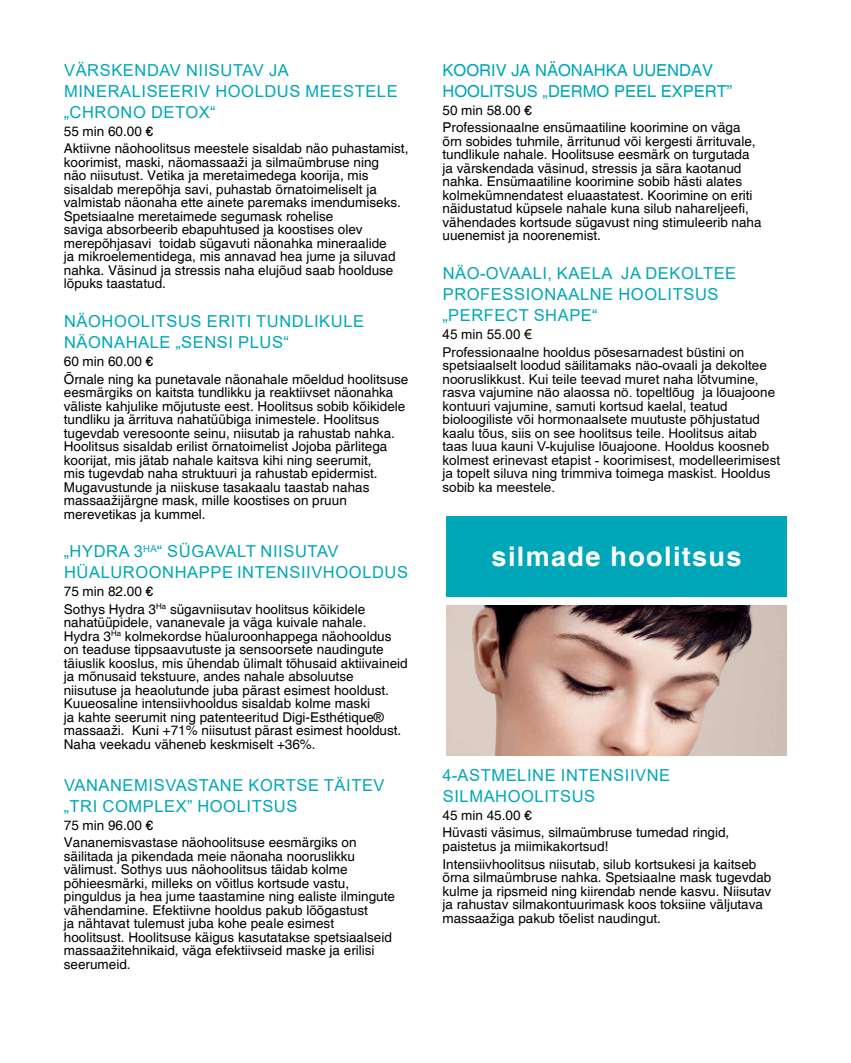
<style>
.page{position:relative;width:851px;height:1063px;background:#fff}
.page>*{position:absolute;margin:0;border:0;box-sizing:border-box;transform-origin:0 0}
.t1{font:700 27px "Helvetica";letter-spacing:.05em;color:#fff}
.t2{font:16.5px/21px "Arial";letter-spacing:.035em;color:#00a7b8}
.t3{font:16.5px/21px "Helvetica";color:#00a7b8}
.t4{font:13.5px/13.5px "Helvetica";color:#000}
.t5{font:13.5px/13.5px "Arial";color:#000}
.s1{font-family:"Arial"}
</style>
<div class="page">
<div style="left:446px;top:516px;width:340px;height:81px;background:#00a7b8"></div>
<img style="left:446px;top:606px;width:340px;height:150px">
<p class="t2" style="left:64px;top:59px;width:335px">VÄRSKENDAV NIISUTAV JA<br>MINERALISEERIV HOOLDUS MEESTELE „CHRONO DETOX“</p>
<p class="t4" style="left:64px;top:122px;width:346px;line-height:17.7px">55 min 60.00 €<br>Aktiivne näohoolitsus meestele sisaldab näo puhastamist,</p>
<p class="t4" style="left:64px;top:156px;width:338px">koorimist, maski, näomassaaži ja silmaümbruse ning näo niisutust. Vetika ja meretaimedega koorija, mis sisaldab merepõhja savi, puhastab õrnatoimeliselt ja valmistab näonaha ette ainete paremaks imendumiseks.<br>Spetsiaalne meretaimede segumask rohelise<br>saviga absorbeerib ebapuhtused ja koostises olev merepõhjasavi toidab sügavuti näonahka mineraalide<br>ja mikroelementidega, mis annavad hea jume ja siluvad nahka. Väsinud ja stressis naha elujõud saab hoolduse lõpuks taastatud.</p>
<p class="t2" style="left:64px;top:311px;width:301px">NÄOHOOLITSUS ERITI TUNDLIKULE<br>NÄONAHALE „SENSI PLUS“</p>
<p class="t4" style="left:64px;top:353px;width:346px;line-height:17.7px">60 min 60.00 €<br>Õrnale ning ka punetavale näonahale mõeldud hoolitsuse</p>
<p class="t4" style="left:64px;top:386px;width:343px">eesmärgiks on kaitsta tundlikku ja reaktiivset näonahka väliste kahjulike mõjutuste eest. Hoolitsus sobib kõikidele tundliku ja ärrituva nahatüübiga inimestele. Hoolitsus tugevdab veresoonte seinu, niisutab ja rahustab nahka.<br>Hoolitsus sisaldab erilist õrnatoimelist Jojoba pärlitega koorijat, mis jätab nahale kaitsva kihi ning seerumit,<br>mis tugevdab naha struktuuri ja rahustab epidermist.<br>Mugavustunde ja niiskuse tasakaalu taastab nahas massaažijärgne mask, mille koostises on pruun merevetikas ja kummel.</p>
<p class="t2" style="left:64px;top:541px;width:346px">„HYDRA 3<sup>Ha</sup>“ SÜGAVALT NIISUTAV<br>HÜALUROONHAPPE INTENSIIVHOOLDUS</p>
<p class="t4" style="left:64px;top:583px;width:303px;line-height:17.7px">75 min 82.00 €<br>Sothys Hydra 3<sup>Ha</sup> sügavniisutav hoolitsus kõikidele</p>
<p class="t4" style="left:64px;top:616px;width:345px">nahatüüpidele, vananevale ja väga kuivale nahale.<br>Hydra 3<sup>Ha</sup> kolmekordse hüaluroonhappega näohooldus on teaduse tippsaavutuste ja sensoorsete naudingute täiuslik kooslus, mis ühendab ülimalt tõhusaid aktiivaineid ja mõnusaid tekstuure, andes nahale absoluutse niisutuse ja heaolutunde juba pärast esimest hooldust.<br>Kuueosaline intensiivhooldus sisaldab kolme maski<br>ja kahte seerumit ning patenteeritud Digi-Esthétique® massaaži. Kuni +71% niisutust pärast esimest hooldust.<br>Naha veekadu väheneb keskmiselt +36%.</p>
<p class="t2" style="left:64px;top:774px;width:322px">VANANEMISVASTANE KORTSE TÄITEV „TRI COMPLEX” HOOLITSUS</p>
<p class="t4" style="left:64px;top:816px;width:294px;line-height:17.7px">75 min 96.00 €<br>Vananemisvastase näohoolitsuse eesmärgiks on</p>
<p class="t4" style="left:64px;top:850px;width:332px">säilitada ja pikendada meie näonaha nooruslikku välimust. Sothys uus näohoolitsus täidab kolme põhieesmärki, milleks on võitlus kortsude vastu, pinguldus ja hea jume taastamine ning ealiste ilmingute vähendamine. Efektiivne hooldus pakub lõõgastust<br>ja nähtavat tulemust juba kohe peale esimest hoolitsust. Hoolitsuse käigus kasutatakse spetsiaalseid massaažitehnikaid, väga efektiivseid maske ja erilisi seerumeid.</p>
<p class="t3" style="left:442px;top:60px;width:291px">KOORIV JA NÄONAHKA UUENDAV<br>HOOLITSUS <span class="s1">„</span>DERMO PEEL EXPERT”</p>
<p class="t4" style="left:442px;top:101px;width:299px;line-height:17.7px">50 min 58.00 €<br>Professionaalne ensümaatiline koorimine on väga</p>
<p class="t4" style="left:442px;top:135px;width:320px">õrn sobides tuhmile, ärritunud või kergesti ärrituvale, tundlikule nahale. Hoolitsuse eesmärk on turgutada ja värskendada väsinud, stressis ja sära kaotanud nahka. Ensümaatiline koorimine sobib hästi alates kolmekümnendatest eluaastatest. Koorimine on eriti näidustatud küpsele nahale kuna silub nahareljeefi, vähendades kortsude sügavust ning stimuleerib naha uuenemist ja noorenemist.</p>
<p class="t2" style="left:442px;top:263px;width:295px">NÄO-OVAALI, KAELA JA DEKOLTEE<br>PROFESSIONAALNE HOOLITSUS „PERFECT SHAPE“</p>
<p class="t5" style="left:442px;top:325px;width:303px;line-height:17.7px">45 min 55.00 €<br>Professionaalne hooldus põsesarnadest büstini on</p>
<p class="t5" style="left:442px;top:358px;width:339px">spetsiaalselt loodud säilitamaks näo-ovaali ja dekoltee nooruslikkust. Kui teile teevad muret naha lõtvumine, rasva vajumine näo alaossa nö. topeltlõug ja lõuajoone kontuuri vajumine, samuti kortsud kaelal, teatud bioloogiliste või hormonaalsete muutuste põhjustatud kaalu tõus, siis on see hoolitsus teile. Hoolitsus aitab taas luua kauni V-kujulise lõuajoone. Hooldus koosneb kolmest erinevast etapist - koorimisest, modelleerimisest ja topelt siluva ning trimmiva toimega maskist. Hooldus sobib ka meestele.</p>
<h1 class="t1" style="left:491px;top:541px;width:251px">silmade hoolitsus</h1>
<p class="t2" style="left:442px;top:764px;width:229px">4-ASTMELINE INTENSIIVNE<br>SILMAHOOLITSUS</p>
<p class="t4" style="left:442px;top:807px;width:288px;line-height:17.7px">45 min 45.00 €<br>Hüvasti väsimus, silmaümbruse tumedad ringid,</p>
<p class="t4" style="left:442px;top:838px;width:315px;line-height:17.7px">paistetus ja miimikakortsud!<br>Intensiivhoolitsus niisutab, silub kortsukesi ja kaitseb</p>
<p class="t4" style="left:442px;top:871px;width:330px">õrna silmaümbruse nahka. Spetsiaalne mask tugevdab kulme ja ripsmeid ning kiirendab nende kasvu. Niisutav ja rahustav silmakontuurimask koos toksiine väljutava massaažiga pakub tõelist naudingut.</p>
</div>
